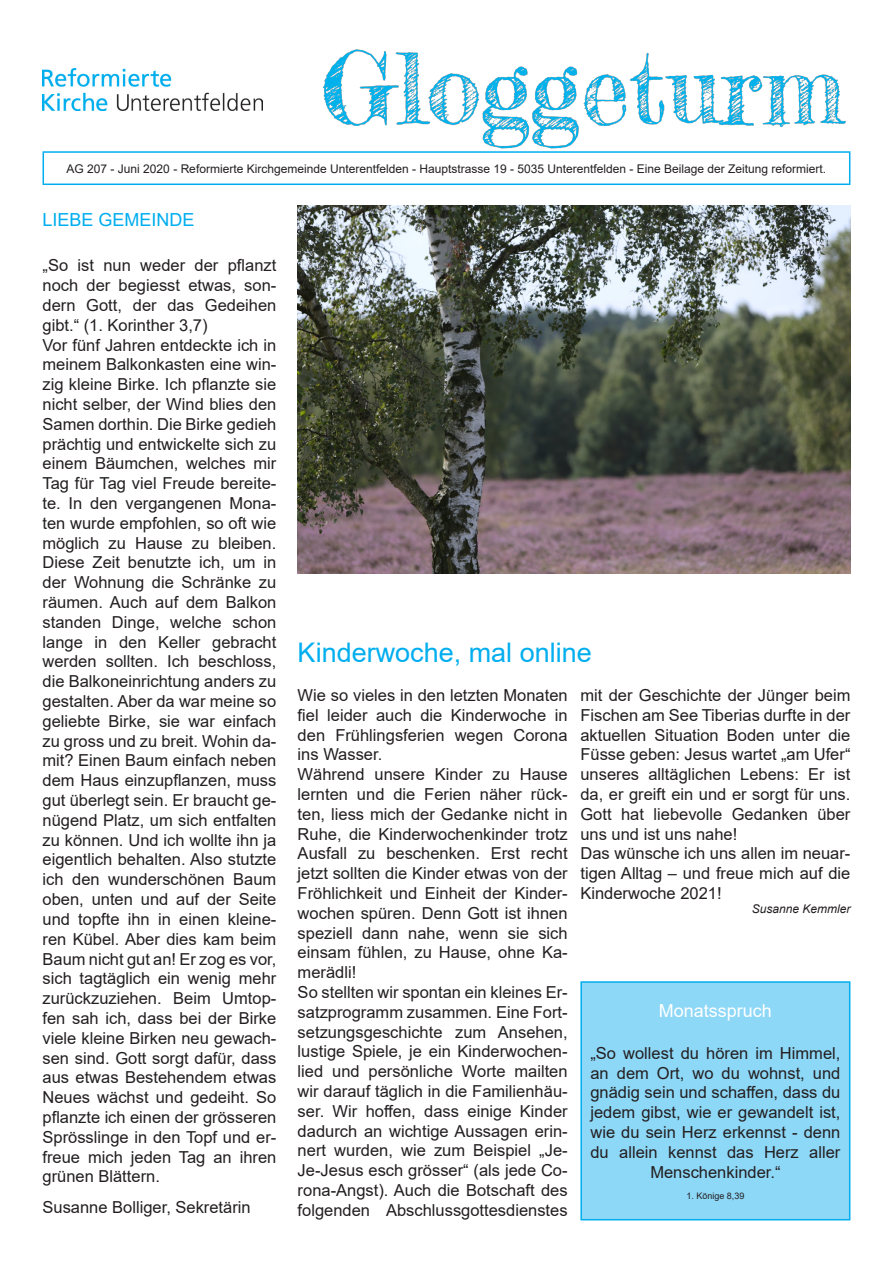
<style>
.page{position:relative;width:893px;height:1263px;background:#fff}
.page>*{position:absolute;margin:0;border:0;box-sizing:border-box;transform-origin:0 0}
.t1{font:27px "Arial";color:#00aeef}
.t2{font:18px "Arial";color:#00aeef}
.t3{font:18px "Arial";color:#fff}
.t4{font:16.5px/19.8px "Arial";color:#231f20;text-align:justify}
.t5{font:12px "Arial";color:#231f20}
.t6{font:italic 12px "Arial";color:#231f20}
.t7{font:9px "Arial";color:#231f20}
</style>
<div class="page">
<img style="left:323px;top:49px;width:523px;height:100px">
<img style="left:43px;top:68px;width:219px;height:43px">
<div style="left:43px;top:151px;width:807px;height:34px;border:2px solid #00aeef"></div>
<div style="left:581px;top:982px;width:269px;height:238px;background:#8dd7f7"></div>
<div style="left:580px;top:981px;width:270px;height:239px;border:2px solid #00aeef"></div>
<img style="left:298px;top:205px;width:552px;height:369px">
<p class="t5" style="left:67px;top:160px;width:761px">AG 207 - Juni 2020 - Reformierte Kirchgemeinde Unterentfelden - Hauptstrasse 19 - 5035 Unterentfelden - Eine Beilage der Zeitung reformiert.</p>
<p class="t2" style="left:43px;top:207px;width:154px">LIEBE GEMEINDE</p>
<p class="t4" style="left:43px;top:256px;width:235px">„So ist nun weder der pflanzt noch der begiesst etwas, son&shy;dern Gott, der das Gedeihen gibt.“ (1. Korinther 3,7)</p>
<p class="t4" style="left:43px;top:335px;width:235px">Vor fünf Jahren entdeckte ich in meinem Balkonkasten eine win&shy;zig kleine Birke. Ich pflanzte sie nicht selber, der Wind blies den Samen dorthin. Die Birke gedieh prächtig und entwickelte sich zu einem Bäumchen, welches mir Tag für Tag viel Freude bereite&shy;te. In den vergangenen Mona&shy;ten wurde empfohlen, so oft wie möglich zu Hause zu bleiben.<br>Diese Zeit benutzte ich, um in der Wohnung die Schränke zu räumen. Auch auf dem Balkon standen Dinge, welche schon lange in den Keller gebracht werden sollten. Ich beschloss, die Balkoneinrichtung anders zu gestalten. Aber da war meine so geliebte Birke, sie war einfach zu gross und zu breit. Wohin da&shy;mit? Einen Baum einfach neben dem Haus einzupflanzen, muss gut überlegt sein. Er braucht ge&shy;nügend Platz, um sich entfalten zu können. Und ich wollte ihn ja eigentlich behalten. Also stutzte ich den wunderschönen Baum oben, unten und auf der Seite und topfte ihn in einen kleine&shy;ren Kübel. Aber dies kam beim Baum nicht gut an! Er zog es vor, sich tagtäglich ein wenig mehr zurückzuziehen. Beim Umtop&shy;fen sah ich, dass bei der Birke viele kleine Birken neu gewach&shy;sen sind. Gott sorgt dafür, dass aus etwas Bestehendem etwas Neues wächst und gedeiht. So pflanzte ich einen der grösseren Sprösslinge in den Topf und er&shy;freue mich jeden Tag an ihren grünen Blättern.</p>
<p class="t4" style="left:43px;top:1197px;width:210px">Susanne Bolliger, Sekretärin</p>
<p class="t1" style="left:298px;top:633px;width:296px">Kinderwoche, mal online</p>
<p class="t4" style="left:298px;top:685px;width:272px">Wie so vieles in den letzten Monaten fiel leider auch die Kinderwoche in den Frühlingsferien wegen Corona ins Wasser.</p>
<p class="t4" style="left:298px;top:764px;width:272px">Während unsere Kinder zu Hause lernten und die Ferien näher rück&shy;ten, liess mich der Gedanke nicht in Ruhe, die Kinderwochenkinder trotz Ausfall zu beschenken. Erst recht jetzt sollten die Kinder etwas von der Fröhlichkeit und Einheit der Kinder&shy;wochen spüren. Denn Gott ist ihnen speziell dann nahe, wenn sie sich einsam fühlen, zu Hause, ohne Ka&shy;merädli!</p>
<p class="t4" style="left:298px;top:982px;width:272px">So stellten wir spontan ein kleines Er&shy;satzprogramm zusammen. Eine Fort&shy;setzungsgeschichte zum Ansehen, lustige Spiele, je ein Kinderwochen&shy;lied und persönliche Worte mailten wir darauf täglich in die Familienhäu&shy;ser. Wir hoffen, dass einige Kinder dadurch an wichtige Aussagen erin&shy;nert wurden, wie zum Beispiel „Je-Je-Jesus esch grösser“ (als jede Co&shy;rona-Angst). Auch die Botschaft des folgenden Abschlussgottesdienstes</p>
<p class="t4" style="left:580px;top:685px;width:272px">mit der Geschichte der Jünger beim Fischen am See Tiberias durfte in der aktuellen Situation Boden unter die Füsse geben: Jesus wartet „am Ufer“ unseres alltäglichen Lebens: Er ist da, er greift ein und er sorgt für uns.<br>Gott hat liebevolle Gedanken über uns und ist uns nahe!</p>
<p class="t4" style="left:580px;top:843px;width:271px">Das wünsche ich uns allen im neuar&shy;tigen Alltag – und freue mich auf die Kinderwoche 2021!</p>
<p class="t6" style="left:752px;top:901px;width:100px">Susanne Kemmler</p>
<p class="t3" style="left:659px;top:999px;width:115px">Monatsspruch</p>
<p class="t4" style="left:590px;top:1043px;width:251px;text-align:center">„So wollest du hören im Himmel, an dem Ort, wo du wohnst, und gnädig sein und schaffen, dass du jedem gibst, wie er gewandelt ist, wie du sein Herz erkennst - denn du allein kennst das Herz aller<br>Menschenkinder.“</p>
<p class="t7" style="left:686px;top:1190px;width:60px">1. Könige 8,39</p>
</div>
